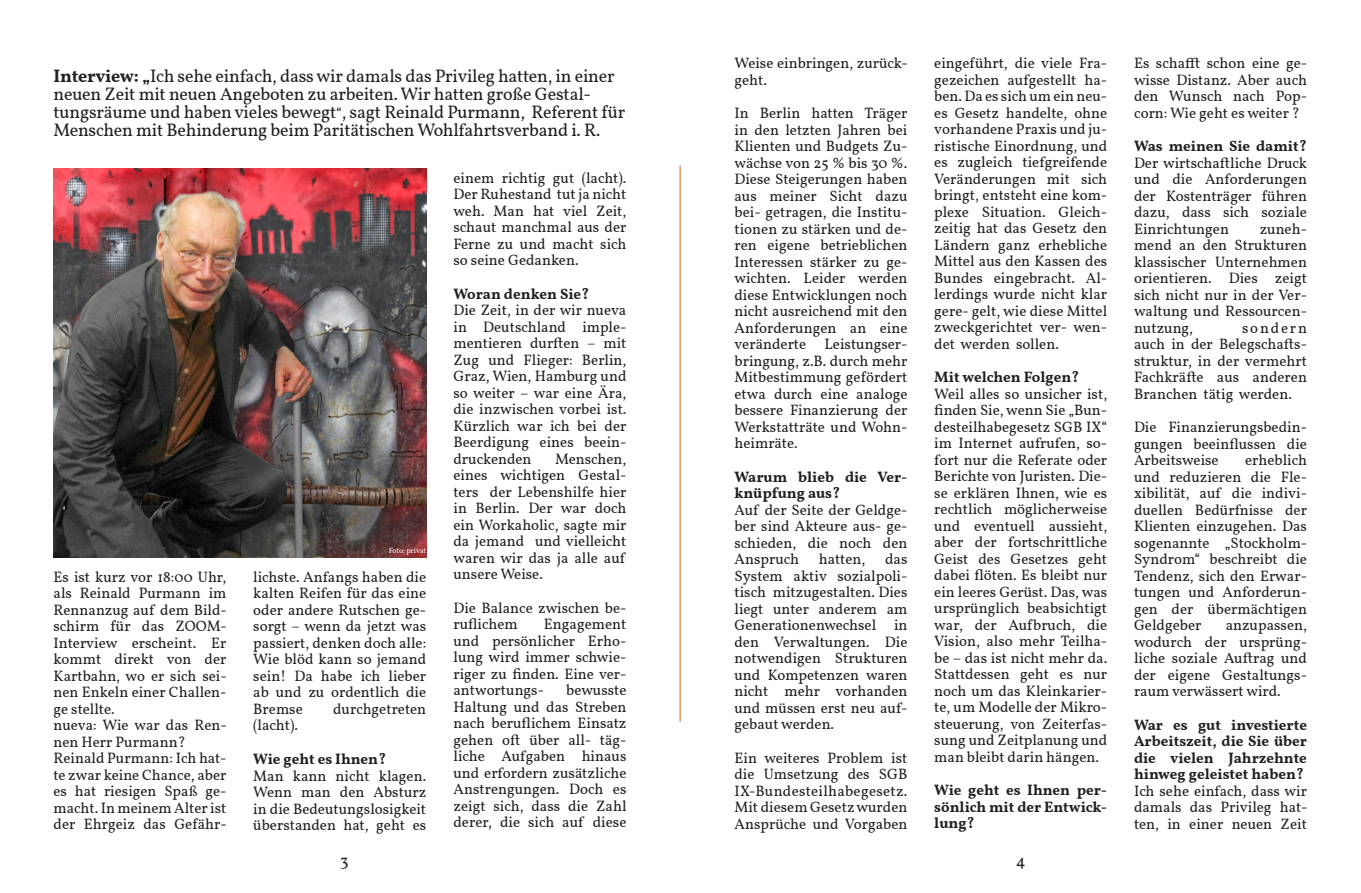
<style>
.page{position:relative;width:1361px;height:893px;background:#fff}
.page>*{position:absolute;margin:0;border:0;box-sizing:border-box;transform-origin:0 0}
.Body_-_Align_Left{font:18px/18px "Vollkorn";letter-spacing:-.01em;color:#231f20}
.t1{font:16.5px "Vollkorn";color:#231f20}
.Body_-_Align_Left-2{font:15px/16.5px "Vollkorn";color:#231f20;text-align:justify}
.Body_-_Align_Left-3{font:700 15px/16.5px "Vollkorn";color:#231f20;text-align:justify}
.t2{font:7.5px "Vollkorn";color:#fff}
.s1{font-weight:700}
.s2{font-size:15px}
</style>
<div class="page">
<img style="left:54px;top:168px;width:372px;height:390px">
<hr style="left:680px;top:165px;width:1px;height:557px;background:#dc631c">
<p class="Body_-_Align_Left" style="left:54px;top:66px;width:573px"><span class="s1">Interview: „</span>Ich sehe einfach, dass wir damals das Privileg hatten, in einer neuen Zeit mit neuen Angeboten zu arbeiten. Wir hatten große Gestal&shy;tungsräume und haben vieles bewegt<span class="s2">“</span>, sagt Reinald Purmann, Referent für Menschen mit Behinderung beim Paritätischen Wohlfahrtsverband i. R.</p>
<p class="Body_-_Align_Left-2" style="left:54px;top:568px;width:175px">Es ist kurz vor 18:00 Uhr, als Reinald Purmann im Rennanzug auf dem Bild&shy;schirm für das ZOOM-Interview erscheint. Er kommt direkt von der Kartbahn, wo er sich sei&shy;nen Enkeln einer Challen&shy;ge stellte.</p>
<p class="Body_-_Align_Left-2" style="left:54px;top:716px;width:175px">nueva: Wie war das Ren&shy;nen Herr Purmann?</p>
<p class="Body_-_Align_Left-2" style="left:54px;top:749px;width:175px">Reinald Purmann: Ich hat&shy;te zwar keine Chance, aber es hat riesigen Spaß ge&shy;macht. In meinem Alter ist der Ehrgeiz das Gefähr-</p>
<p class="t2" style="left:389px;top:545px;width:39px">Foto: privat</p>
<p class="Body_-_Align_Left-2" style="left:253px;top:568px;width:174px">lichste. Anfangs haben die kalten Reifen für das eine oder andere Rutschen ge&shy;sorgt – wenn da jetzt was passiert, denken doch alle:<br>Wie blöd kann so jemand sein! Da habe ich lieber ab und zu ordentlich die Bremse</p>
<p class="Body_-_Align_Left-2" style="left:333px;top:700px;width:95px">durchgetreten</p>
<p class="Body_-_Align_Left-2" style="left:253px;top:716px;width:46px">(lacht).</p>
<p class="Body_-_Align_Left-3" style="left:253px;top:750px;width:134px">Wie geht es Ihnen?</p>
<p class="Body_-_Align_Left-2" style="left:253px;top:766px;width:174px">Man kann nicht klagen.<br>Wenn man den Absturz in die Bedeutungslosigkeit überstanden hat, geht es</p>
<p class="Body_-_Align_Left-2" style="left:453px;top:168px;width:174px">einem richtig gut (lacht).<br>Der Ruhestand tut ja nicht weh. Man hat viel Zeit, schaut manchmal aus der Ferne zu und macht sich so seine Gedanken.</p>
<p class="Body_-_Align_Left-3" style="left:453px;top:284px;width:137px">Woran denken Sie?</p>
<p class="Body_-_Align_Left-2" style="left:453px;top:301px;width:174px">Die Zeit, in der wir nueva in Deutschland imple&shy;mentieren durften – mit Zug und Flieger: Berlin, Graz, Wien, Hamburg und so weiter – war eine Ära, die inzwischen vorbei ist.<br>Kürzlich war ich bei der Beerdigung eines beein&shy;druckenden</p>
<p class="Body_-_Align_Left-2" style="left:453px;top:449px;width:174px;text-indent:102px">Menschen, eines wichtigen Gestal&shy;ters der Lebenshilfe hier in Berlin. Der war doch ein Workaholic, sagte mir da jemand und vielleicht waren wir das ja alle auf unsere Weise.</p>
<p class="Body_-_Align_Left-2" style="left:453px;top:598px;width:174px">Die Balance zwischen be&shy;ruflichem</p>
<p class="Body_-_Align_Left-2" style="left:453px;top:615px;width:174px;text-indent:90px">Engagement und persönlicher Erho&shy;lung wird immer schwie&shy;riger zu finden. Eine ver&shy;antwortungs-</p>
<p class="Body_-_Align_Left-2" style="left:453px;top:681px;width:174px;text-indent:113px">bewusste Haltung und das Streben nach beruflichem Einsatz gehen oft über all- täg&shy;liche Aufgaben hinaus und erfordern zusätzliche Anstrengungen. Doch es zeigt sich, dass die Zahl derer, die sich auf diese</p>
<p class="Body_-_Align_Left-2" style="left:734px;top:54px;width:175px">Weise einbringen, zurück&shy;geht.</p>
<p class="Body_-_Align_Left-2" style="left:734px;top:104px;width:174px">In Berlin hatten Träger in den letzten Jahren bei Klienten und Budgets Zu&shy;wächse von 25 % bis 30 %.<br>Diese Steigerungen haben aus meiner Sicht dazu bei- getragen, die Institu&shy;tionen zu stärken und de&shy;ren eigene betrieblichen Interessen stärker zu ge&shy;wichten. Leider werden diese Entwicklungen noch nicht ausreichend mit den Anforderungen an eine veränderte Leistungser&shy;bringung, z.B. durch mehr Mitbestimmung gefördert etwa durch eine analoge bessere Finanzierung der Werkstatträte und Wohn&shy;heimräte.</p>
<p class="Body_-_Align_Left-3" style="left:734px;top:468px;width:174px">Warum blieb die Ver&shy;knüpfung aus?</p>
<p class="Body_-_Align_Left-2" style="left:734px;top:501px;width:174px">Auf der Seite der Geldge&shy;ber sind Akteure aus- ge&shy;schieden, die noch den Anspruch</p>
<p class="Body_-_Align_Left-2" style="left:734px;top:550px;width:174px;text-indent:151px">das System aktiv sozialpoli&shy;tisch mitzugestalten. Dies liegt unter anderem am Generationenwechsel in den Verwaltungen. Die notwendigen Strukturen und Kompetenzen waren nicht mehr vorhanden und müssen erst neu auf&shy;gebaut werden.</p>
<p class="Body_-_Align_Left-2" style="left:734px;top:749px;width:174px">Ein weiteres Problem ist die Umsetzung des SGB IX-Bundesteilhabegesetz.<br>Mit diesem Gesetz wurden Ansprüche und Vorgaben</p>
<p class="Body_-_Align_Left-2" style="left:819px;top:550px;width:48px">hatten,</p>
<p class="Body_-_Align_Left-2" style="left:934px;top:54px;width:174px">eingeführt, die viele Fra&shy;gezeichen aufgestellt ha&shy;ben. Da es sich um ein neu&shy;es Gesetz handelte, ohne vorhandene Praxis und ju&shy;ristische Einordnung, und es zugleich tiefgreifende Veränderungen mit sich bringt, entsteht eine kom&shy;plexe Situation. Gleich&shy;zeitig hat das Gesetz den Ländern ganz erhebliche Mittel aus den Kassen des Bundes eingebracht. Al&shy;lerdings wurde nicht klar gere- gelt, wie diese Mittel zweckgerichtet ver- wen&shy;det werden sollen.</p>
<p class="Body_-_Align_Left-3" style="left:934px;top:368px;width:146px">Mit welchen Folgen?</p>
<p class="Body_-_Align_Left-2" style="left:934px;top:385px;width:174px">Weil alles so unsicher ist, finden Sie, wenn Sie „Bun&shy;desteilhabegesetz SGB IX“ im Internet aufrufen, so&shy;fort nur die Referate oder Berichte von Juristen. Die&shy;se erklären Ihnen, wie es rechtlich möglicherweise und eventuell aussieht, aber der fortschrittliche Geist des Gesetzes geht dabei flöten. Es bleibt nur ein leeres Gerüst. Das, was ursprünglich beabsichtigt war, der Aufbruch, die Vision, also mehr Teilha&shy;be – das ist nicht mehr da.<br>Stattdessen geht es nur noch um das Kleinkarier&shy;te, um Modelle der Mikro&shy;steuerung, von Zeiterfas&shy;sung und Zeitplanung und man bleibt darin hängen.</p>
<p class="Body_-_Align_Left-3" style="left:934px;top:781px;width:174px">Wie geht es Ihnen per&shy;sönlich mit der Entwick&shy;lung?</p>
<p class="t1" style="left:340px;top:848px;width:10px">3</p>
<p class="t1" style="left:1016px;top:848px;width:11px">4</p>
<p class="Body_-_Align_Left-2" style="left:1134px;top:54px;width:175px">Es schafft schon eine ge&shy;wisse Distanz. Aber auch den Wunsch nach Pop&shy;corn: Wie geht es weiter ?</p>
<p class="Body_-_Align_Left-2" style="left:1134px;top:137px;width:174px"><span class="s1">Was meinen Sie damit?<br></span>Der wirtschaftliche Druck und die Anforderungen der Kostenträger führen dazu, dass sich soziale Einrichtungen</p>
<p class="Body_-_Align_Left-2" style="left:1134px;top:220px;width:174px;text-indent:126px">zuneh&shy;mend an den Strukturen klassischer Unternehmen orientieren. Dies zeigt sich nicht nur in der Ver&shy;waltung und Ressourcen&shy;nutzung,</p>
<p class="Body_-_Align_Left-2" style="left:1134px;top:319px;width:174px;text-indent:108px">sondern auch in der Belegschafts&shy;struktur, in der vermehrt Fachkräfte aus anderen Branchen tätig werden.</p>
<p class="Body_-_Align_Left-2" style="left:1134px;top:418px;width:174px">Die Finanzierungsbedin&shy;gungen beeinflussen die Arbeitsweise</p>
<p class="Body_-_Align_Left-2" style="left:1134px;top:451px;width:175px;text-indent:111px">erheblich und reduzieren die Fle&shy;xibilität, auf die indivi&shy;duellen Bedürfnisse der Klienten einzugehen. Das sogenannte „Stockholm-Syndrom“ beschreibt die Tendenz, sich den Erwar&shy;tungen und Anforderun&shy;gen der übermächtigen Geldgeber</p>
<p class="Body_-_Align_Left-2" style="left:1134px;top:616px;width:174px;text-indent:92px">anzupassen, wodurch der ursprüng&shy;liche soziale Auftrag und der eigene Gestaltungs&shy;raum verwässert wird.</p>
<p class="Body_-_Align_Left-3" style="left:1134px;top:716px;width:174px">War es gut investierte Arbeitszeit, die Sie über die vielen Jahrzehnte hinweg geleistet haben?</p>
<p class="Body_-_Align_Left-2" style="left:1134px;top:782px;width:175px">Ich sehe einfach, dass wir damals das Privileg hat&shy;ten, in einer neuen Zeit</p>
</div>
